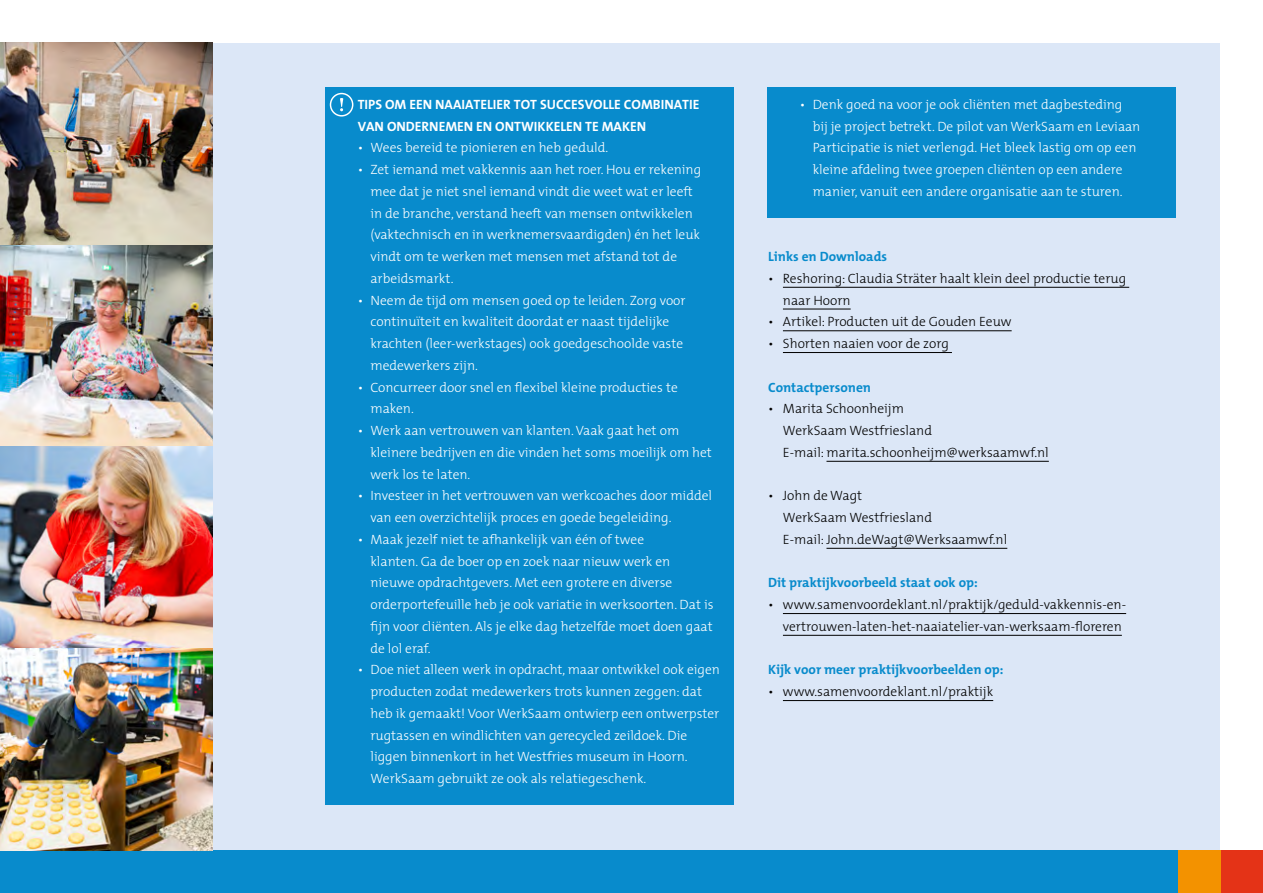
<style>
.page{position:relative;width:1263px;height:893px;background:#fff}
.page>*{position:absolute;margin:0;border:0;box-sizing:border-box;transform-origin:0 0}
.t1{font:300 13.5px/21.8px "The Mix";color:#fff}
.t2{font:300 13.5px/21.8px "The Mix";color:#000}
.t3{font:700 13.5px "The Mix";color:#088bcc}
.t4{font:700 13.5px/21.8px "The Mix";color:#fff}
</style>
<div class="page">
<div style="left:43px;top:43px;width:1177px;height:807px;background:#dce7f7"></div>
<div style="left:0;top:850px;width:1178px;height:43px;background:#088bcc"></div>
<div style="left:1220px;top:850px;width:43px;height:43px;background:#e43317"></div>
<div style="left:1178px;top:850px;width:42px;height:43px;background:#f39200"></div>
<img style="left:0;top:244px;width:213px;height:202px">
<img style="left:0;top:446px;width:213px;height:202px">
<img style="left:0;top:43px;width:213px;height:201px">
<img style="left:0;top:648px;width:213px;height:202px">
<div style="left:326px;top:87px;width:408px;height:718px;background:#088bcc"></div>
<div style="left:767px;top:87px;width:408px;height:131px;background:#088bcc"></div>
<svg style="left:330px;top:93px;width:23px;height:24px"></svg>
<hr style="left:783px;top:287px;width:346px;height:1px;background:#000">
<hr style="left:783px;top:309px;width:68px;height:1px;background:#000">
<hr style="left:783px;top:330px;width:229px;height:1px;background:#000">
<hr style="left:783px;top:352px;width:169px;height:1px;background:#000">
<hr style="left:826px;top:461px;width:223px;height:1px;background:#000">
<hr style="left:826px;top:548px;width:181px;height:1px;background:#000">
<hr style="left:783px;top:613px;width:343px;height:1px;background:#000">
<hr style="left:783px;top:635px;width:339px;height:1px;background:#000">
<hr style="left:783px;top:700px;width:210px;height:1px;background:#000">
<p class="t4" style="left:358px;top:93px;width:343px">TIPS OM EEN NAAIATELIER TOT SUCCESVOLLE COMBINATIE<br>VAN ONDERNEMEN EN ONTWIKKELEN TE MAKEN</p>
<p class="t1" style="left:358px;top:136px;width:252px">• Wees bereid te pionieren en heb geduld.</p>
<p class="t1" style="left:370px;top:158px;width:332px;text-indent:-13px">• Zet iemand met vakkennis aan het roer. Hou er rekening mee dat je niet snel iemand vindt die weet wat er leeft in de branche, verstand heeft van mensen ontwikkelen (vaktechnisch en in werknemersvaardigden) én het leuk vindt om te werken met mensen met afstand tot de arbeidsmarkt.</p>
<p class="t1" style="left:370px;top:289px;width:317px;text-indent:-13px">• Neem de tijd om mensen goed op te leiden. Zorg voor continuïteit en kwaliteit doordat er naast tijdelijke krachten (leer-werkstages) ook goedgeschoolde vaste medewerkers zijn.</p>
<p class="t1" style="left:370px;top:376px;width:309px;text-indent:-13px">• Concurreer door snel en flexibel kleine producties te maken.</p>
<p class="t1" style="left:370px;top:419px;width:343px;text-indent:-13px">• Werk aan vertrouwen van klanten. Vaak gaat het om kleinere bedrijven en die vinden het soms moeilijk om het werk los te laten.</p>
<p class="t1" style="left:370px;top:484px;width:343px;text-indent:-13px">• Investeer in het vertrouwen van werkcoaches door middel van een overzichtelijk proces en goede begeleiding.</p>
<p class="t1" style="left:370px;top:528px;width:345px;text-indent:-13px">• Maak jezelf niet te afhankelijk van één of twee<br>klanten. Ga de boer op en zoek naar nieuw werk en nieuwe opdrachtgevers. Met een grotere en diverse orderportefeuille heb je ook variatie in werksoorten. Dat is fijn voor cliënten. Als je elke dag hetzelfde moet doen gaat de lol eraf.</p>
<p class="t1" style="left:370px;top:658px;width:351px;text-indent:-13px">• Doe niet alleen werk in opdracht, maar ontwikkel ook eigen producten zodat medewerkers trots kunnen zeggen: dat heb ik gemaakt! Voor WerkSaam ontwierp een ontwerpster rugtassen en windlichten van gerecycled zeildoek. Die liggen binnenkort in het Westfries museum in Hoorn.<br>WerkSaam gebruikt ze ook als relatiegeschenk.</p>
<p class="t1" style="left:813px;top:93px;width:329px;text-indent:-13px">• Denk goed na voor je ook cliënten met dagbesteding bij je project betrekt. De pilot van WerkSaam en Leviaan Participatie is niet verlengd. Het bleek lastig om op een kleine afdeling twee groepen cliënten op een andere manier, vanuit een andere organisatie aan te sturen.</p>
<p class="t3" style="left:768px;top:245px;width:121px">Links en Downloads</p>
<p class="t2" style="left:783px;top:267px;width:345px;text-indent:-15px">• Reshoring: Claudia Sträter haalt klein deel productie terug naar Hoorn</p>
<p class="t2" style="left:768px;top:310px;width:245px">• Artikel: Producten uit de Gouden Eeuw</p>
<p class="t2" style="left:768px;top:332px;width:182px">• Shorten naaien voor de zorg</p>
<p class="t3" style="left:768px;top:376px;width:105px">Contactpersonen</p>
<p class="t2" style="left:768px;top:397px;width:137px">• Marita Schoonheijm</p>
<p class="t2" style="left:783px;top:419px;width:151px">WerkSaam Westfriesland</p>
<p class="t2" style="left:783px;top:441px;width:267px">E-mail: marita.schoonheijm@werksaamwf.nl</p>
<p class="t2" style="left:768px;top:484px;width:96px">• John de Wagt</p>
<p class="t2" style="left:783px;top:506px;width:151px">WerkSaam Westfriesland</p>
<p class="t2" style="left:783px;top:528px;width:226px">E-mail: John.deWagt@Werksaamwf.nl</p>
<p class="t3" style="left:768px;top:571px;width:211px">Dit praktijkvoorbeeld staat ook op:</p>
<p class="t2" style="left:783px;top:593px;width:345px;text-indent:-15px">• www.samenvoordeklant.nl/praktijk/geduld-vakkennis-en&shy;vertrouwen-laten-het-naaiatelier-van-werksaam-floreren</p>
<p class="t3" style="left:768px;top:658px;width:237px">Kijk voor meer praktijkvoorbeelden op:</p>
<p class="t2" style="left:768px;top:680px;width:227px">• www.samenvoordeklant.nl/praktijk</p>
</div>
